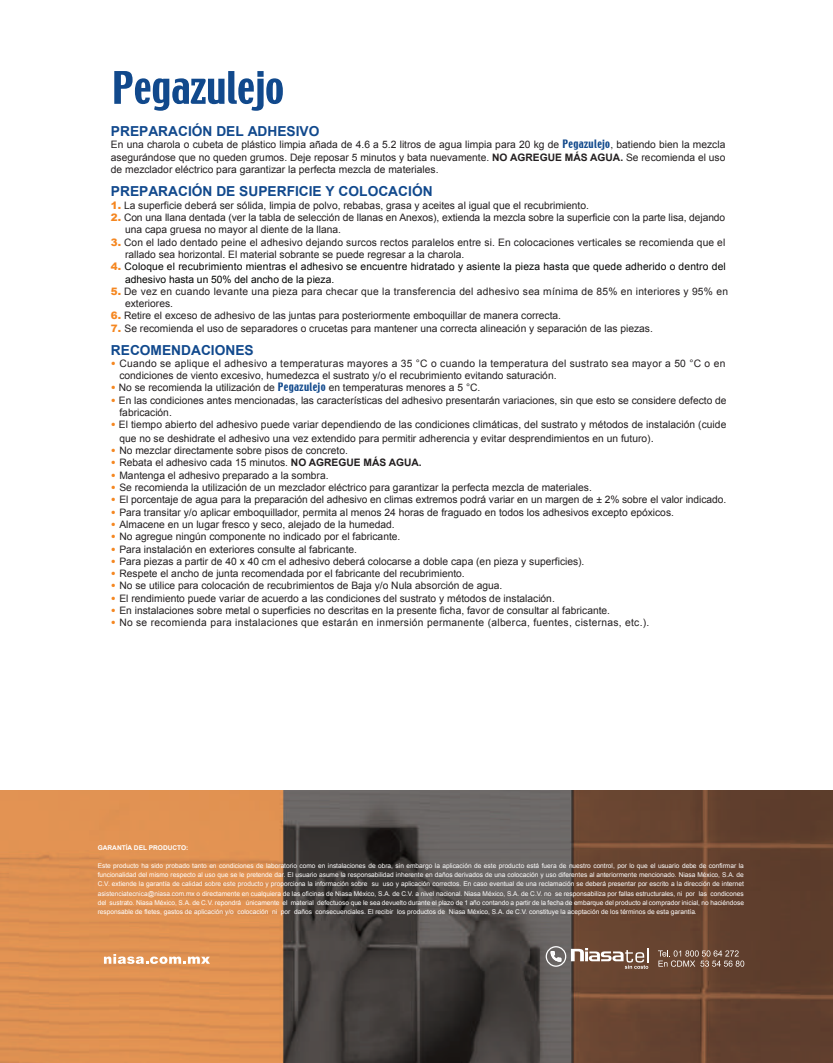
<style>
.page{position:relative;width:833px;height:1063px;background:#fff}
.page>*{position:absolute;margin:0;border:0;box-sizing:border-box;transform-origin:0 0}
.t1{font:700 13.75px "Arial";color:#11498d}
.t2{font:10.25px/12.2px "Arial";color:#231f20}
.t3{font:10.25px/12.2px "Arial";letter-spacing:.03em;color:#231f20}
.t4{font:10.25px/12.2px "Arial";letter-spacing:.015em;color:#040503}
.t5{font:10.25px/12.2px "Arial";letter-spacing:.025em;color:#231f20}
.t6{font:6.62px/9.2px "Arial";color:#fff;text-align:justify}
.t7{font:700 6.62px "Arial";color:#fff}
.s1{font-family:"Techno";color:#11498c}
.s2{font-weight:700}
.s3{font-weight:900;color:#f58721}
.s4{font-size:11.25px}
</style>
<div class="page">
<svg style="left:114px;top:71px;width:169px;height:40px"></svg>
<img style="left:0;top:791px;width:832px;height:272px">
<svg style="left:104px;top:954px;width:106px;height:10px"></svg>
<svg style="left:545px;top:946px;width:103px;height:23px"></svg>
<svg style="left:658px;top:950px;width:86px;height:17px"></svg>
<h1 class="t1" style="left:111px;top:124px;width:210px">PREPARACIÓN DEL ADHESIVO</h1>
<p class="t2" style="left:111px;top:139px;width:616px;text-align:justify">En una charola o cubeta de plástico limpia añada de 4.6 a 5.2 litros de agua limpia para 20 kg de <span class="s1">Pegazulejo</span>, batiendo bien la mezcla asegurándose que no queden grumos. Deje reposar 5 minutos y bata nuevamente. <span class="s2">NO AGREGUE MÁS AGUA.</span> Se recomienda el uso de mezclador eléctrico para garantizar la perfecta mezcla de materiales.</p>
<h1 class="t1" style="left:111px;top:184px;width:323px">PREPARACIÓN DE SUPERFICIE Y COLOCACIÓN</h1>
<p class="t2" style="left:111px;top:199px;width:479px"><span class="s3">1.</span> La superficie deberá ser sólida, limpia de polvo, rebabas, grasa y aceites al igual que el recubrimiento.</p>
<p class="t2" style="left:125px;top:211px;width:601px;text-indent:-14px"><span class="s3">2.</span> Con una llana dentada (ver la tabla de selección de llanas en Anexos), extienda la mezcla sobre la superficie con la parte lisa, dejando una capa gruesa no mayor al diente de la llana.</p>
<p class="t2" style="left:125px;top:236px;width:602px;text-indent:-14px"><span class="s3">3.</span> Con el lado dentado peine el adhesivo dejando surcos rectos paralelos entre si. En colocaciones verticales se recomienda que el rallado sea horizontal. El material sobrante se puede regresar a la charola.</p>
<p class="t4" style="left:125px;top:261px;width:602px;text-indent:-14px"><span class="s3">4.</span> Coloque el recubrimiento mientras el adhesivo se encuentre hidratado y asiente la pieza hasta que quede adherido o dentro del adhesivo hasta un 50% del ancho de la pieza.</p>
<p class="t5" style="left:125px;top:285px;width:604px;text-indent:-14px"><span class="s3">5.</span> De vez en cuando levante una pieza para checar que la transferencia del adhesivo sea mínima de 85% en interiores y 95% en exteriores.</p>
<p class="t2" style="left:111px;top:310px;width:452px"><span class="s3">6.</span> Retire el exceso de adhesivo de las juntas para posteriormente emboquillar de manera correcta.</p>
<p class="t2" style="left:111px;top:322px;width:543px"><span class="s3">7.</span> Se recomienda el uso de separadores o crucetas para mantener una correcta alineación y separación de las piezas.</p>
<h1 class="t1" style="left:111px;top:342px;width:144px">RECOMENDACIONES</h1>
<p class="t3" style="left:119px;top:357px;width:607px;text-indent:-9px"><span class="s3">•</span> Cuando se aplique el adhesivo a temperaturas mayores a 35 °C o cuando la temperatura del sustrato sea mayor a 50 °C o en condiciones de viento excesivo, humedezca el sustrato y/o el recubrimiento evitando saturación.</p>
<p class="t2" style="left:111px;top:382px;width:371px"><span class="s3">•</span> No se recomienda la utilización de <span class="s1">Pegazulejo</span> en temperaturas menores a 5 °C.</p>
<p class="t2" style="left:119px;top:394px;width:608px;text-indent:-9px"><span class="s3">•</span> En las condiciones antes mencionadas, las características del adhesivo presentarán variaciones, sin que esto se considere defecto de fabricación.</p>
<p class="t2" style="left:119px;top:418px;width:608px;line-height:13.5px;text-indent:-9px"><span class="s3">•</span> El tiempo abierto del adhesivo puede variar dependiendo de las condiciones climáticas, del sustrato y métodos de instalación (cuide que no se deshidrate el adhesivo una vez extendido para permitir adherencia y evitar desprendimientos en un futuro)<span class="s4">.</span></p>
<p class="t2" style="left:111px;top:444px;width:238px"><span class="s3">•</span> No mezclar directamente sobre pisos de concreto.</p>
<p class="t2" style="left:111px;top:457px;width:312px"><span class="s3">•</span> Rebata el adhesivo cada 15 minutos. <span class="s2">NO AGREGUE MÁS AGUA.</span></p>
<p class="t2" style="left:111px;top:469px;width:219px"><span class="s3">•</span> Mantenga el adhesivo preparado a la sombra.</p>
<p class="t2" style="left:111px;top:481px;width:482px"><span class="s3">•</span> Se recomienda la utilización de un mezclador eléctrico para garantizar la perfecta mezcla de materiales.</p>
<p class="t2" style="left:111px;top:494px;width:617px"><span class="s3">•</span> El porcentaje de agua para la preparación del adhesivo en climas extremos podrá variar en un margen de ± 2% sobre el valor indicado.</p>
<p class="t2" style="left:111px;top:506px;width:564px"><span class="s3">•</span> Para transitar y/o aplicar emboquillador, permita al menos 24 horas de fraguado en todos los adhesivos excepto epóxicos.</p>
<p class="t2" style="left:111px;top:518px;width:285px"><span class="s3">•</span> Almacene en un lugar fresco y seco, alejado de la humedad.</p>
<p class="t2" style="left:111px;top:531px;width:291px"><span class="s3">•</span> No agregue ningún componente no indicado por el fabricante.</p>
<p class="t2" style="left:111px;top:543px;width:248px"><span class="s3">•</span> Para instalación en exteriores consulte al fabricante.</p>
<p class="t2" style="left:111px;top:555px;width:475px"><span class="s3">•</span> Para piezas a partir de 40 x 40 cm el adhesivo deberá colocarse a doble capa (en pieza y superficies).</p>
<p class="t2" style="left:111px;top:567px;width:355px"><span class="s3">•</span> Respete el ancho de junta recomendada por el fabricante del recubrimiento.</p>
<p class="t2" style="left:111px;top:580px;width:393px"><span class="s3">•</span> No se utilice para colocación de recubrimientos de Baja y/o Nula absorción de agua.</p>
<p class="t2" style="left:111px;top:592px;width:445px"><span class="s3">•</span> El rendimiento puede variar de acuerdo a las condiciones del sustrato y métodos de instalación.</p>
<p class="t2" style="left:111px;top:604px;width:501px"><span class="s3">•</span> En instalaciones sobre metal o superficies no descritas en la presente ficha, favor de consultar al fabricante.</p>
<p class="t3" style="left:111px;top:617px;width:540px"><span class="s3">•</span> No se recomienda para instalaciones que estarán en inmersión permanente (alberca, fuentes, cisternas, etc.).</p>
<p class="t7" style="left:98px;top:844px;width:92px">GARANTÍA DEL PRODUCTO:</p>
<p class="t6" style="left:98px;top:861px;width:648px">Este producto ha sido probado tanto en condiciones de laboratorio como en instalaciones de obra, sin embargo la aplicación de este producto está fuera de nuestro control, por lo que el usuario debe de confirmar la funcionalidad del mismo respecto al uso que se le pretende dar. El usuario asume la responsabilidad inherente en daños derivados de una colocación y uso diferentes al anteriormente mencionado. Niasa México, S.A. de C.V. extiende la garantía de calidad sobre este producto y proporciona la información sobre su uso y aplicación correctos. En caso eventual de una reclamación se deberá presentar por escrito a la dirección de internet asistenciatecnica@niasa.com.mx o directamente en cualquiera de las oficinas de Niasa México, S.A. de C.V. a nivel nacional. Niasa México, S.A. de C.V. no se responsabiliza por fallas estructurales, ni por las condicones del sustrato. Niasa México, S.A. de C.V. repondrá únicamente el material defectuoso que le sea devuelto durante el plazo de 1 año contando a partir de la fecha de embarque del producto al comprador inicial, no haciéndose responsable de fletes, gastos de aplicación y/o colocación ni por daños consecuenciales. El recibir los productos de Niasa México, S.A. de C.V. constituye la aceptación de los términos de esta garantía.</p>
</div>
